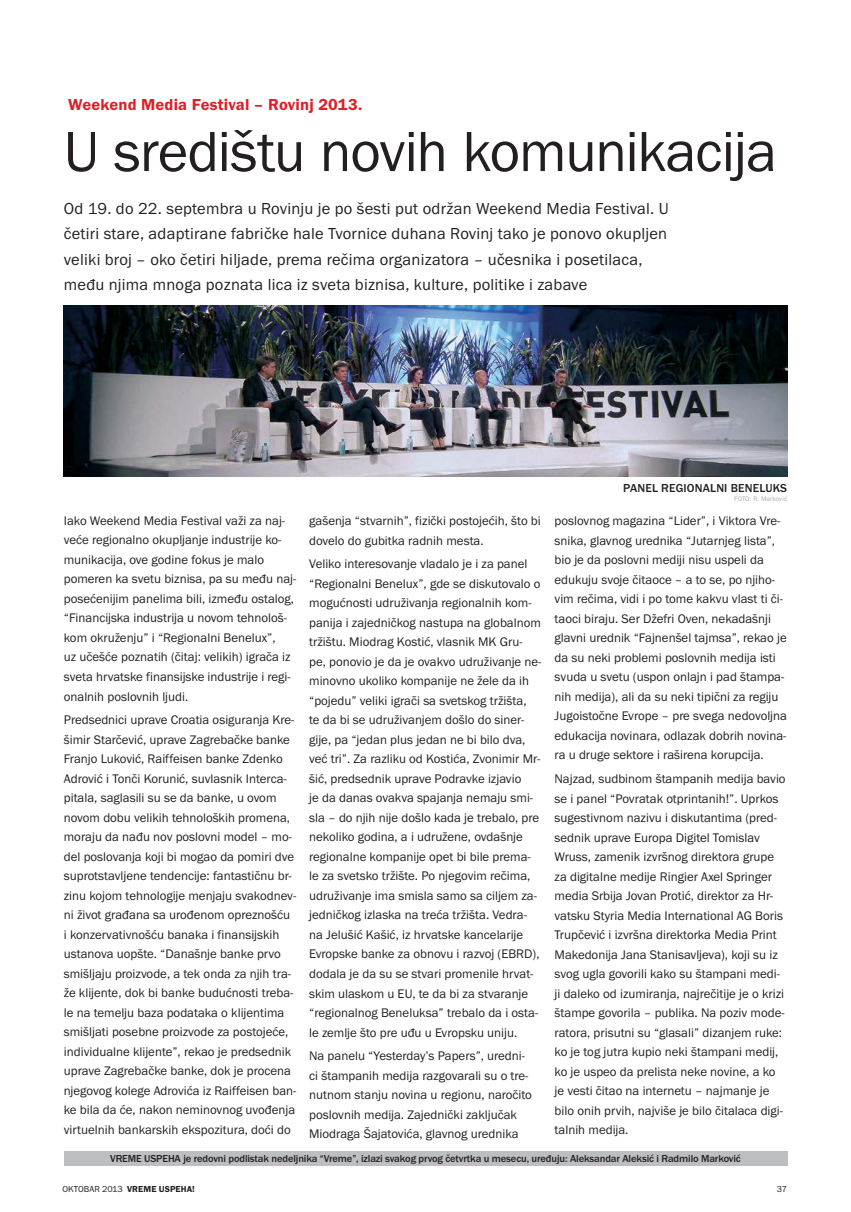
<style>
.page{position:relative;width:851px;height:1212px;background:#fff}
.page>*{position:absolute;margin:0;border:0;box-sizing:border-box;transform-origin:0 0}
.t1{font:58.5px "Franklin Got Itc TOT Boo";letter-spacing:-.02em;color:#231f20}
.t2{font:16.5px/25.5px "Franklin Got Itc TOT Boo";letter-spacing:.015em;color:#231f20}
.t3{font:16.5px "Franklin Got Itc TOT Dem";letter-spacing:.01em;color:#da2128}
.t4{font:12.9px/19.5px "Franklin Got Itc TOT Boo";color:#231f20}
.t5{font:500 12px "Franklin Got Itc TOT";letter-spacing:.015em;color:#231f20}
.t6{font:500 10.5px "Franklin Got Itc TOT";letter-spacing:-.01em;color:#231f20}
.t7{font:9px "Franklin Got Itc TOT Dem";letter-spacing:.01em;color:#231f20}
.t8{font:9px "Franklin Got Itc TOT Boo";color:#231f20}
.t9{font:6.75px "Franklin Got Itc TOT Boo";letter-spacing:.01em;color:#a7a9ac}
.s1{font-family:"Franklin Got Itc TOT Boo"}
</style>
<div class="page">
<div style="left:64px;top:1151px;width:723px;height:15px;background:#bcbec0"></div>
<img style="left:64px;top:306px;width:723px;height:171px">
<p class="t3" style="left:68px;top:99px;width:295px">Weekend Media Festival – Rovinj 2013.</p>
<p class="t1" style="left:64px;top:129px;width:714px">U središtu novih komunikacija</p>
<p class="t2" style="left:64px;top:196px;width:606px">Od 19. do 22. septembra u Rovinju je po šesti put održan Weekend Media Festival. U četiri stare, adaptirane fabričke hale Tvornice duhana Rovinj tako je ponovo okupljen veliki broj – oko četiri hiljade, prema rečima organizatora – učesnika i posetilaca, među njima mnoga poznata lica iz sveta biznisa, kulture, politike i zabave</p>
<p class="t5" style="left:623px;top:484px;width:165px">PANEL REGIONALNI BENELUKS</p>
<p class="t9" style="left:734px;top:496px;width:54px">FOTO: R. Marković</p>
<p class="t4" style="left:309px;top:512px;width:233px">gašenja “stvarnih”, fizički postojećih, što bi dovelo do gubitka radnih mesta.</p>
<p class="t4" style="left:309px;top:555px;width:234px">Veliko interesovanje vladalo je i za panel “Regionalni Benelux”, gde se diskutovalo o mogućnosti udruživanja regionalnih kom&shy;panija i zajedničkog nastupa na globalnom tržištu. Miodrag Kostić, vlasnik MK Gru&shy;pe, ponovio je da je ovakvo udruživanje ne&shy;minovno ukoliko kompanije ne žele da ih “pojedu” veliki igrači sa svetskog tržišta,<br>te da bi se udruživanjem došlo do siner&shy;gije, pa “jedan plus jedan ne bi bilo dva, već tri”. Za razliku od Kostića, Zvonimir Mr&shy;šić, predsednik uprave Podravke izjavio<br>je da danas ovakva spajanja nemaju smi&shy;sla – do njih nije došlo kada je trebalo, pre nekoliko godina, a i udružene, ovdašnje regionalne kompanije opet bi bile prema&shy;le za svetsko tržište. Po njegovim rečima, udruživanje ima smisla samo sa ciljem za&shy;jedničkog izlaska na treća tržišta. Vedra&shy;na Jelušić Kašić, iz hrvatske kancelarije Evropske banke za obnovu i razvoj (EBRD), dodala je da su se stvari promenile hrvat&shy;skim ulaskom u EU, te da bi za stvaranje “regionalnog Beneluksa” trebalo da i osta&shy;le zemlje što pre uđu u Evropsku uniju.</p>
<p class="t4" style="left:309px;top:1047px;width:224px">Na panelu “Yesterday’s Papers”, uredni&shy;ci štampanih medija razgovarali su o tre&shy;nutnom stanju novina u regionu, naročito poslovnih medija. Zajednički zaključak Miodraga Šajatovića, glavnog urednika</p>
<p class="t4" style="left:64px;top:512px;width:234px">Iako Weekend Media Festival važi za naj&shy;veće regionalno okupljanje industrije ko&shy;munikacija, ove godine fokus je malo pomeren ka svetu biznisa, pa su među naj&shy;posećenijim panelima bili, između ostalog, “Financijska industrija u novom tehnološ&shy;kom okruženju” i “Regionalni Benelux”,<br>uz učešće poznatih (čitaj: velikih) igrača iz sveta hrvatske finansijske industrije i regi&shy;onalnih poslovnih ljudi.</p>
<p class="t4" style="left:64px;top:711px;width:234px">Predsednici uprave Croatia osiguranja Kre&shy;šimir Starčević, uprave Zagrebačke banke Franjo Luković, Raiffeisen banke Zdenko Adrović i Tonči Korunić, suvlasnik Interca&shy;pitala, saglasili su se da banke, u ovom novom dobu velikih tehnoloških promena, moraju da nađu nov poslovni model – mo&shy;del poslovanja koji bi mogao da pomiri dve suprotstavljene tendencije: fantastičnu br&shy;zinu kojom tehnologije menjaju svakodnev&shy;ni život građana sa urođenom opreznošću i konzervativnošću banaka i finansijskih ustanova uopšte. “Današnje banke prvo smišljaju proizvode, a tek onda za njih tra&shy;že klijente, dok bi banke budućnosti treba&shy;le na temelju baza podataka o klijentima smišljati posebne proizvode za postojeće, individualne klijente”, rekao je predsednik uprave Zagrebačke banke, dok je procena njegovog kolege Adrovića iz Raiffeisen ban&shy;ke bila da će, nakon neminovnog uvođenja virtuelnih bankarskih ekspozitura, doći do</p>
<p class="t4" style="left:554px;top:512px;width:234px">poslovnog magazina “Lider”, i Viktora Vre&shy;snika, glavnog urednika “Jutarnjeg lista”, bio je da poslovni mediji nisu uspeli da edukuju svoje čitaoce – a to se, po njiho&shy;vim rečima, vidi i po tome kakvu vlast ti či&shy;taoci biraju. Ser Džefri Oven, nekadašnji glavni urednik “Fajnenšel tajmsa”, rekao je da su neki problemi poslovnih medija isti svuda u svetu (uspon onlajn i pad štampa&shy;nih medija), ali da su neki tipični za regiju Jugoistočne Evrope – pre svega nedovoljna edukacija novinara, odlazak dobrih novina&shy;ra u druge sektore i raširena korupcija.</p>
<p class="t4" style="left:554px;top:770px;width:232px">Najzad, sudbinom štampanih medija bavio se i panel “Povratak otprintanih!”. Uprkos sugestivnom nazivu i diskutantima (pred&shy;sednik uprave Europa Digitel Tomislav Wruss, zamenik izvršnog direktora grupe za digitalne medije Ringier Axel Springer media Srbija Jovan Protić, direktor za Hr&shy;vatsku Styria Media International AG Boris Trupčević i izvršna direktorka Media Print Makedonija Jana Stanisavljeva), koji su iz svog ugla govorili kako su štampani medi&shy;ji daleko od izumiranja, najrečitije je o krizi štampe govorila – publika. Na poziv mode&shy;ratora, prisutni su “glasali” dizanjem ruke: ko je tog jutra kupio neki štampani medij, ko je uspeo da prelista neke novine, a ko je vesti čitao na internetu – najmanje je bilo onih prvih, najviše je bilo čitalaca digi&shy;talnih medija.</p>
<p class="t6" style="left:110px;top:1155px;width:632px">VREME USPEHA je redovni podlistak nedeljnika “Vreme”, izlazi svakog prvog četvrtka u mesecu, uređuju: Aleksandar Aleksić i Radmilo Marković</p>
<p class="t7" style="left:62px;top:1186px;width:134px"><span class="s1">OKTOBAR 2013</span> VREME USPEHA!</p>
<p class="t8" style="left:776px;top:1186px;width:12px">37</p>
</div>
